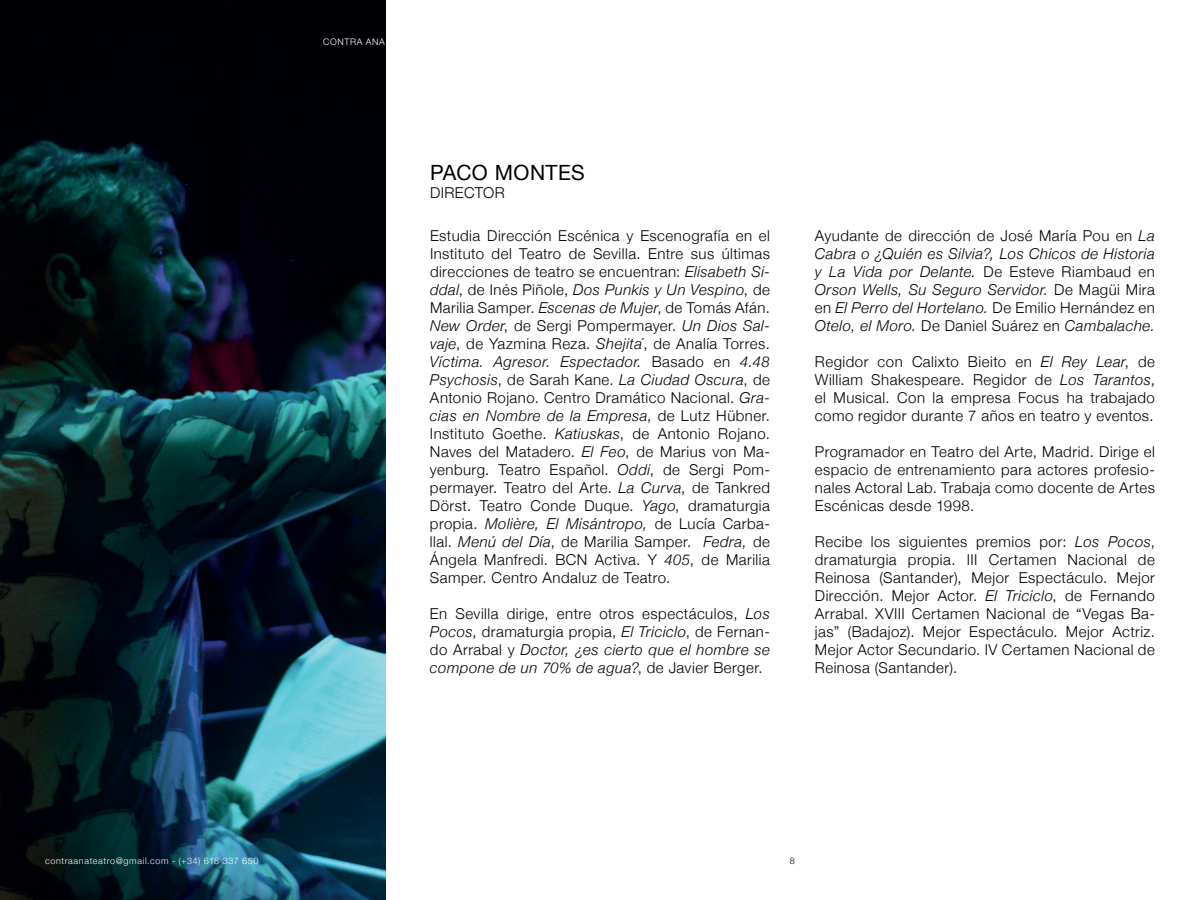
<style>
.page{position:relative;width:1200px;height:900px;background:#fff}
.page>*{position:absolute;margin:0;border:0;box-sizing:border-box;transform-origin:0 0}
.t1{font:21px "Helvetica Neue";letter-spacing:.02em;color:#000001}
.t2{font:300 15px/18px "Helvetica Neue";letter-spacing:.03em;color:#000001;text-align:justify}
.t3{font:italic 300 15px/18px "Helvetica Neue";letter-spacing:.03em;color:#000001;text-align:justify}
.t4{font:300 9px "Helvetica Neue";letter-spacing:.075em;color:#fff}
.t5{font:300 9px "Helvetica Neue";color:#000001}
.s1{font-style:italic}
.s2{font-style:normal}
</style>
<div class="page">
<img style="left:0;top:0;width:385px;height:900px">
<p class="t4" style="left:323px;top:35px;width:63px">CONTRA ANA</p>
<h1 class="t1" style="left:430px;top:157px;width:156px">PACO MONTES</h1>
<p class="t2" style="left:430px;top:183px;width:76px">DIRECTOR</p>
<p class="t2" style="left:430px;top:226px;width:342px">Estudia Dirección Escénica y Escenografía en el Instituto del Teatro de Sevilla. Entre sus ú ltimas direcciones de teatro se encuentran: <span class="s1">Elisabeth Si&shy;ddal</span>, de Inés Piñole, <span class="s1">Dos Punkis y Un Vespino</span>, de Marilia Samper. <span class="s1">Escenas de Mujer</span>, de Tomás Afán.<br><span class="s1">New Order</span>, de Sergi Pompermayer. <span class="s1">Un Dios Sal&shy;vaje</span>, de Yazmina Reza. <span class="s1">Shejita</span>́, de Analía Torres.<br><span class="s1">Víctima. Agresor. Espectador.</span> Basado en <span class="s1">4.48<br>Psychosis</span>, de Sarah Kane. <span class="s1">La Ciudad Oscura</span>, de Antonio Rojano. Centro Dramático Nacional. <span class="s1">Gra&shy;cias en Nombre de la Empresa</span>, de Lutz Hübner.<br>Instituto Goethe. <span class="s1">Katiuskas</span>, de Antonio Rojano.<br>Naves del Matadero. <span class="s1">El Feo</span>, de Marius von Ma&shy;yenburg. Teatro Español. <span class="s1">Oddi</span>, de Sergi Pom&shy;permayer. Teatro del Arte. <span class="s1">La Curva</span>, de Tankred Dörst. Teatro Conde Duque. <span class="s1">Yago</span>, dramaturgia propia. <span class="s1">Molière, El Misántropo,</span> de Lucía Carba&shy;llal. <span class="s1">Menú del Día</span>, de Marilia Samper. <span class="s1">Fedra,</span> de Ángela Manfredi. BCN Activa. Y <span class="s1">405</span>, de Marilia Samper. Centro Andaluz de Teatro.</p>
<p class="t2" style="left:430px;top:604px;width:342px">En Sevilla dirige, entre otros espectáculos, <span class="s1">Los Pocos</span>, dramaturgia propia, <span class="s1">El Triciclo</span>, de Fernan&shy;do Arrabal y <span class="s1">Doctor, ¿es cierto que el hombre se compone de un 70% de agua?</span>, de Javier Berger.</p>
<p class="t3" style="left:815px;top:226px;width:342px"><span class="s2">Ayudante de dirección de José María Pou en</span> La Cabra o ¿Quién es Silvia?, Los Chicos de Historia y La Vida por Delante. <span class="s2">De Esteve Riambaud en </span>Orson Wells, Su Seguro Servidor. <span class="s2">De Magüi Mira en</span> El Perro del Hortelano. <span class="s2">De Emilio Hernández en </span>Otelo, el Moro. <span class="s2">De Daniel Suárez en</span> Cambalache.</p>
<p class="t2" style="left:815px;top:352px;width:342px">Regidor con Calixto Bieito en <span class="s1">El Rey Lear</span>, de William Shakespeare. Regidor de <span class="s1">Los Tarantos</span>, el Musical. Con la empresa Focus ha trabajado como regidor durante 7 años en teatro y eventos.</p>
<p class="t2" style="left:815px;top:442px;width:342px">Programador en Teatro del Arte, Madrid. Dirige el espacio de entrenamiento para actores profesio&shy;nales Actoral Lab. Trabaja como docente de Artes Escénicas desde 1998.</p>
<p class="t2" style="left:815px;top:532px;width:342px">Recibe los siguientes premios por: <span class="s1">Los Pocos</span>, dramaturgia propia. III Certamen Nacional de Reinosa (Santander), Mejor Espectáculo. Mejor Dirección. Mejor Actor. <span class="s1">El Triciclo</span>, de Fernando Arrabal. XVIII Certamen Nacional de “Vegas Ba&shy;jas” (Badajoz). Mejor Espectáculo. Mejor Actriz.<br>Mejor Actor Secundario. IV Certamen Nacional de Reinosa (Santander).</p>
<p class="t4" style="left:45px;top:853px;width:215px">contraanateatro@gmail.com - (+34) 618 337 650</p>
<p class="t5" style="left:790px;top:853px;width:7px">8</p>
</div>
